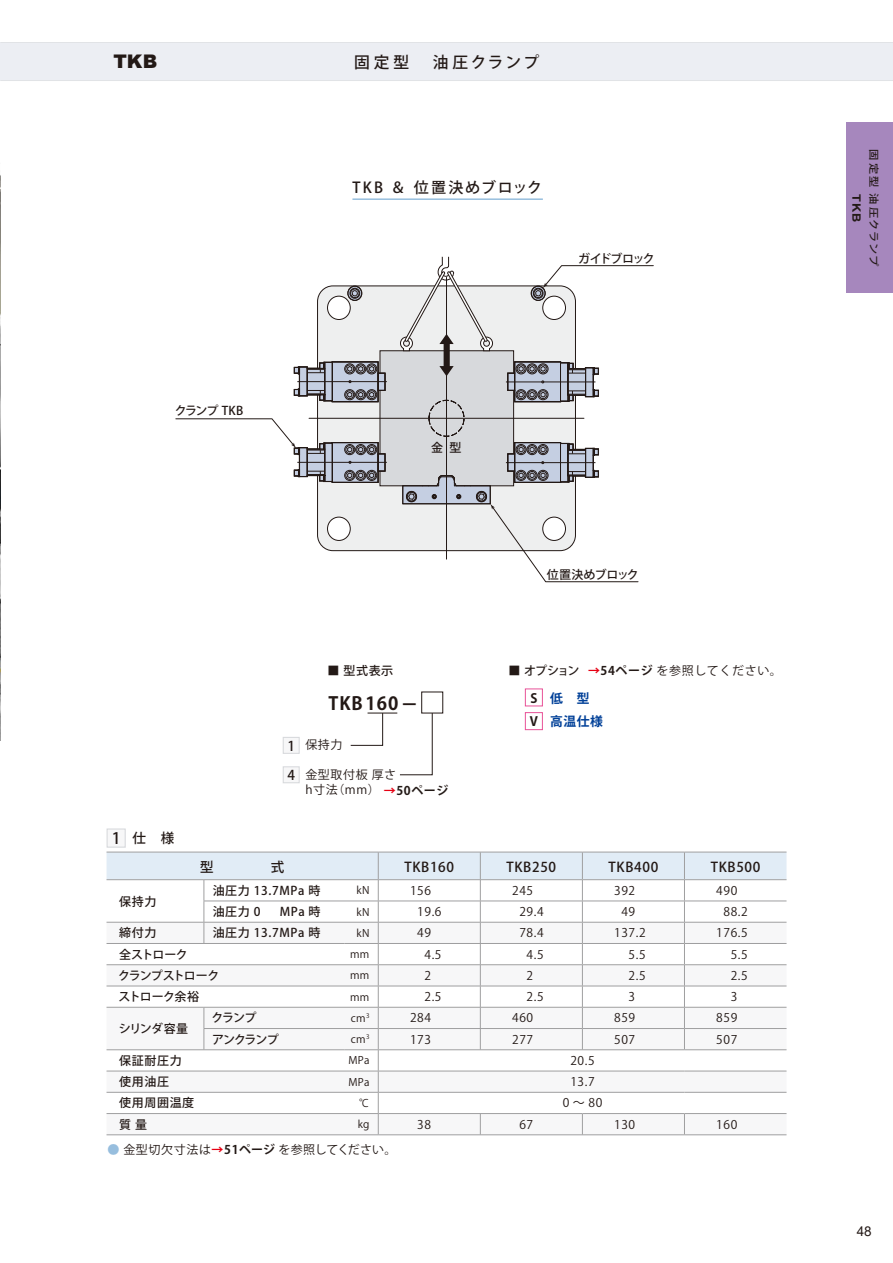
<style>
.page{position:relative;width:893px;height:1263px;background:#fff}
.page>*{position:absolute;margin:0;border:0;box-sizing:border-box;transform-origin:0 0}
.t1{font:900 18.75px "Arial";color:#231916}
.t2{font:18px "Koz Go Pro Bold 90 msp RKSJ H";letter-spacing:.05em;color:#231916}
.t3{font:15.75px "Koz Go Pro Medium 90 msp RKSJ H";letter-spacing:.16em;color:#231916}
.t4{font:15px "Koz Go Pro Medium 90 msp RKSJ H";letter-spacing:.13em;color:#231916}
.t5{font:13.5px/29.4px "Koz Go Pro Medium 90 msp RKSJ H";letter-spacing:.05em;color:#231916}
.t6{font:13.5px "Arial";color:#231916}
.t7{font:12.75px/23.7px "Koz Go Pro Bold 90 msp RKSJ H";color:#004098}
.t8{font:12px/15px "Koz Go Pro Regular 90 msp RKSJ H";letter-spacing:.05em;color:#231916}
.t9{font:12px "Koz Go Pro Medium 90 msp RKSJ H";color:#231916}
.t10{font:12px "Koz Go Pro Medium 90 msp RKSJ H";letter-spacing:.05em;color:#231916}
.t11{font:12px "Koz Go Pro Medium 90 msp RKSJ H";letter-spacing:-.07em;color:#231916}
.t12{font:12px "Koz Go Pro Medium 90 msp RKSJ H";letter-spacing:-.025em;color:#231916}
.t13{font:12px "Koz Go Pro Medium 90 msp RKSJ H";letter-spacing:-.1em;color:#231916}
.t14{font:12px "Koz Go Pro Medium 90 msp RKSJ H";letter-spacing:-.05em;color:#231916}
.t15{font:700 11.55px "Arial";color:#231916;scale:1.11 1}
.t16{font:10.5px "Koz Go Pro Regular 90 msp RKSJ H";letter-spacing:.025em;color:#231916}
.t17{font:10.2px "Koz Go Pro Medium 90 msp RKSJ H";letter-spacing:.155em;color:#231916;scale:1.11 1}
.s1{font-size:15.75px}
.s2{color:#231916}
.s3{font-family:"Koz Go Pro Bold 90 msp RKSJ H";color:#e60013}
.s4{font-family:"Koz Go Pro Bold 90 msp RKSJ H"}
.s5{color:#97bede}
</style>
<div class="page">
<img style="left:0;top:163px;width:1px;height:577px">
<svg style="left:175px;top:256px;width:479px;height:326px"></svg>
<div style="left:525px;top:689px;width:18px;height:17px;border:1px solid #e85298"></div>
<div style="left:525px;top:712px;width:18px;height:18px;border:1px solid #e85298"></div>
<svg style="left:350px;top:692px;width:93px;height:83px"></svg>
<div style="left:283px;top:737px;width:16px;height:16px;background:#f7f7f8"></div>
<div style="left:283px;top:737px;width:17px;height:17px;border:1px solid #d7d9dc"></div>
<div style="left:283px;top:767px;width:16px;height:16px;background:#f7f7f8"></div>
<div style="left:283px;top:766px;width:17px;height:17px;border:1px solid #d7d9dc"></div>
<div style="left:0;top:43px;width:893px;height:38px;background:#eceef3"></div>
<svg style="left:0;top:42px;width:893px;height:1px"></svg>
<hr style="left:0;top:43px;width:893px;height:1px;background:#d1d3d4">
<hr style="left:0;top:81px;width:893px;height:1px;background:#d1d3d4">
<hr style="left:352px;top:198px;width:191px;height:2px;background:#97bede">
<div style="left:107px;top:829px;width:18px;height:18px;background:#f7f7f8"></div>
<div style="left:107px;top:828px;width:19px;height:20px;border:1px solid #d7d9dc"></div>
<hr style="left:378px;top:1135px;width:306px;height:1px;background:#9f9fa0">
<hr style="left:684px;top:1135px;width:102px;height:1px;background:#9f9fa0">
<hr style="left:107px;top:1135px;width:271px;height:1px;background:#9f9fa0">
<svg style="left:107px;top:852px;width:679px;height:283px"></svg>
<hr style="left:107px;top:1049px;width:237px;height:1px;background:#9f9fa0">
<div style="left:846px;top:123px;width:47px;height:170px;background:#a687bd"></div>
<h1 class="t1" style="left:114px;top:48px;width:45px">TKB</h1>
<h3 class="t3" style="left:354px;top:56px;width:186px">固定型　油圧クランプ</h3>
<p class="t4" style="left:352px;top:182px;width:191px">TKB ＆位置決めブロック</p>
<p class="t13" style="left:578px;top:254px;width:78px">ガイドブロック</p>
<p class="t9" style="left:175px;top:406px;width:70px">クランプ TKB</p>
<p class="t9" style="left:431px;top:443px;width:32px">金 型</p>
<p class="t5" style="left:112px;top:825px;width:64px"><span class="s1">1</span> 仕　様</p>
<p class="t12" style="left:547px;top:570px;width:94px">位置決めブロック</p>
<p class="t5" style="left:287px;top:733px;width:9px">1<br>4</p>
<p class="t9" style="left:328px;top:666px;width:67px">■ 型式表示</p>
<p class="t9" style="left:509px;top:666px;width:72px">■ オプション</p>
<p class="t7" style="left:530px;top:688px;width:75px"><span class="s2">S</span> 低　型<br><span class="s2">V</span> 高温仕様</p>
<p class="t8" style="left:588px;top:665px;width:195px"><span class="s3">→</span><span class="s4">54ページ</span> を参照してください。</p>
<h2 class="t2" style="left:329px;top:696px;width:91px">TKB160－</h2>
<p class="t8" style="left:305px;top:739px;width:39px">保持力</p>
<p class="t8" style="left:305px;top:769px;width:145px">金型取付板厚さ<br>h寸法（mm） <span class="s3">→</span><span class="s4">50ページ</span></p>
<p class="t5" style="left:404px;top:854px;width:51px">TKB160</p>
<p class="t5" style="left:506px;top:854px;width:51px">TKB250</p>
<p class="t5" style="left:608px;top:854px;width:51px">TKB400</p>
<p class="t5" style="left:711px;top:854px;width:51px">TKB500</p>
<p class="t9" style="left:119px;top:897px;width:39px">保持力</p>
<p class="t10" style="left:213px;top:886px;width:109px">油圧力 13.7MPa 時</p>
<p class="t16" style="left:357px;top:886px;width:14px">kN</p>
<p class="t8" style="left:410px;top:885px;width:23px">156</p>
<p class="t8" style="left:512px;top:885px;width:23px">245</p>
<p class="t8" style="left:614px;top:885px;width:23px">392</p>
<p class="t8" style="left:716px;top:885px;width:23px">490</p>
<p class="t9" style="left:213px;top:907px;width:49px">油圧力 0</p>
<p class="t9" style="left:280px;top:907px;width:42px">MPa 時</p>
<p class="t16" style="left:357px;top:908px;width:14px">kN</p>
<p class="t8" style="left:417px;top:906px;width:26px">19.6</p>
<p class="t8" style="left:519px;top:906px;width:26px">29.4</p>
<p class="t8" style="left:621px;top:906px;width:15px">49</p>
<p class="t8" style="left:723px;top:906px;width:26px">88.2</p>
<p class="t9" style="left:119px;top:928px;width:39px">締付力</p>
<p class="t10" style="left:213px;top:928px;width:109px">油圧力 13.7MPa 時</p>
<p class="t16" style="left:357px;top:929px;width:14px">kN</p>
<p class="t8" style="left:417px;top:927px;width:15px">49</p>
<p class="t8" style="left:519px;top:927px;width:26px">78.4</p>
<p class="t8" style="left:614px;top:927px;width:33px">137.2</p>
<p class="t8" style="left:716px;top:927px;width:33px">176.5</p>
<p class="t9" style="left:119px;top:950px;width:70px">全ストローク</p>
<p class="t16" style="left:350px;top:950px;width:21px">mm</p>
<p class="t8" style="left:424px;top:948px;width:19px">4.5</p>
<p class="t8" style="left:526px;top:948px;width:19px">4.5</p>
<p class="t8" style="left:629px;top:948px;width:19px">5.5</p>
<p class="t8" style="left:731px;top:948px;width:19px">5.5</p>
<p class="t11" style="left:118px;top:971px;width:103px">クランプストローク</p>
<p class="t16" style="left:350px;top:971px;width:21px">mm</p>
<p class="t8" style="left:424px;top:970px;width:8px">2</p>
<p class="t8" style="left:526px;top:970px;width:8px">2</p>
<p class="t8" style="left:629px;top:970px;width:19px">2.5</p>
<p class="t8" style="left:731px;top:970px;width:19px">2.5</p>
<p class="t14" style="left:119px;top:992px;width:82px">ストローク余裕</p>
<p class="t16" style="left:350px;top:993px;width:21px">mm</p>
<p class="t8" style="left:424px;top:991px;width:19px">2.5</p>
<p class="t8" style="left:526px;top:991px;width:19px">2.5</p>
<p class="t8" style="left:629px;top:991px;width:8px">3</p>
<p class="t8" style="left:731px;top:991px;width:8px">3</p>
<p class="t9" style="left:119px;top:1024px;width:71px">シリンダ容量</p>
<p class="t9" style="left:212px;top:1013px;width:46px">クランプ</p>
<p class="t16" style="left:351px;top:1014px;width:20px">cm<sup>3</sup></p>
<p class="t8" style="left:410px;top:1012px;width:23px">284</p>
<p class="t8" style="left:512px;top:1012px;width:23px">460</p>
<p class="t8" style="left:614px;top:1012px;width:23px">859</p>
<p class="t8" style="left:716px;top:1012px;width:23px">859</p>
<p class="t9" style="left:212px;top:1035px;width:68px">アンクランプ</p>
<p class="t16" style="left:351px;top:1035px;width:20px">cm<sup>3</sup></p>
<p class="t8" style="left:410px;top:1033px;width:23px">173</p>
<p class="t8" style="left:512px;top:1033px;width:23px">277</p>
<p class="t8" style="left:614px;top:1033px;width:23px">507</p>
<p class="t8" style="left:716px;top:1033px;width:23px">507</p>
<p class="t9" style="left:119px;top:1056px;width:64px">保証耐圧力</p>
<p class="t16" style="left:348px;top:1057px;width:23px">MPa</p>
<p class="t8" style="left:570px;top:1055px;width:26px">20.5</p>
<p class="t9" style="left:119px;top:1077px;width:51px">使用油圧</p>
<p class="t16" style="left:348px;top:1078px;width:23px">MPa</p>
<p class="t8" style="left:570px;top:1076px;width:26px">13.7</p>
<p class="t9" style="left:119px;top:1098px;width:76px">使用周囲温度</p>
<p class="t16" style="left:359px;top:1099px;width:12px">℃</p>
<p class="t8" style="left:563px;top:1097px;width:41px">0～80</p>
<p class="t9" style="left:119px;top:1120px;width:29px">質 量</p>
<p class="t16" style="left:358px;top:1120px;width:13px">kg</p>
<p class="t8" style="left:417px;top:1118px;width:15px">38</p>
<p class="t8" style="left:519px;top:1118px;width:15px">67</p>
<p class="t8" style="left:614px;top:1118px;width:23px">130</p>
<p class="t8" style="left:716px;top:1118px;width:23px">160</p>
<p class="t8" style="left:107px;top:1144px;width:291px"><span class="s5">●</span> 金型切欠寸法は<span class="s3">→</span><span class="s4">51ページ</span> を参照してください。</p>
<p class="t15" style="left:863px;top:194px;width:26px;rotate:90deg">TKB</p>
<p class="t17" style="left:878px;top:149px;width:107px;rotate:90deg">固定型油圧クランプ</p>
<p class="t6" style="left:857px;top:1224px;width:17px">48</p>
</div>
